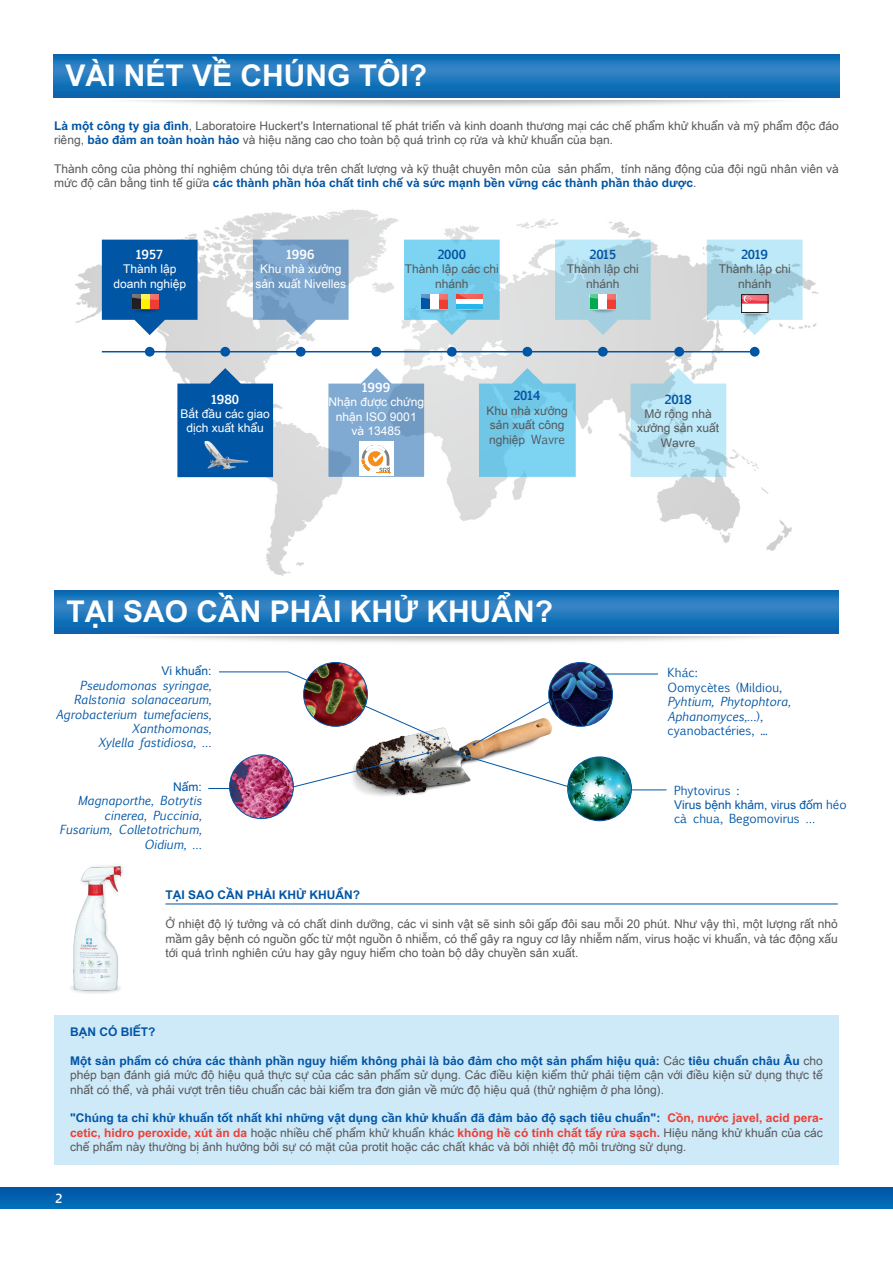
<style>
.page{position:relative;width:893px;height:1263px;background:#fff}
.page>*{position:absolute;margin:0;border:0;box-sizing:border-box;transform-origin:0 0}
.t1{font:700 30px "Arial Unicode MS";color:#fff}
.t2{font:12px/14.4px "Arial Unicode MS";color:#57585a;text-align:center}
.t3{font:italic 12px/14.4px "Euphemia UCAS";color:#0155a5;text-align:right}
.t4{font:12px/14.4px "Arial Unicode MS";color:#fff;text-align:center}
.t5{font:12px/14.4px "Euphemia UCAS";color:#0155a5}
.t6{font:12px "Arial Unicode MS";color:#0155a5}
.t7{font:700 12px "Arial Unicode MS";color:#0155a5}
.t8{font:700 12px "Euphemia UCAS";color:#0155a5}
.t9{font:700 12px "Euphemia UCAS";color:#fff}
.s1{font-weight:700;color:#0155a5}
.s2{font-family:"Euphemia UCAS"}
.s3{font-style:normal}
.s4{font-weight:700;color:#ee3e34}
</style>
<div class="page">
<div style="left:0;top:1188px;width:893px;height:21px;background:#0163af"></div>
<svg style="left:54px;top:590px;width:785px;height:44px;background:#1b74b9"></svg>
<svg style="left:54px;top:54px;width:786px;height:44px;background:#1b74b9"></svg>
<div style="left:54px;top:1015px;width:785px;height:149px;background:#cee9f8"></div>
<hr style="left:165px;top:903px;width:673px;height:1px;background:#0155a5">
<img style="left:75px;top:209px;width:744px;height:367px">
<svg style="left:253px;top:240px;width:96px;height:95px;background:#87abce"></svg>
<svg style="left:177px;top:368px;width:96px;height:109px;background:#226aae"></svg>
<svg style="left:479px;top:368px;width:97px;height:109px;background:#83cfea"></svg>
<svg style="left:631px;top:368px;width:95px;height:109px;background:#bce2f0"></svg>
<svg style="left:102px;top:240px;width:96px;height:95px;background:#286aa9"></svg>
<img style="left:201px;top:439px;width:49px;height:34px">
<svg style="left:328px;top:368px;width:96px;height:109px"></svg>
<svg style="left:404px;top:240px;width:96px;height:95px;background:#8ccee7"></svg>
<svg style="left:555px;top:240px;width:96px;height:95px;background:#afd2de"></svg>
<svg style="left:707px;top:240px;width:95px;height:95px;background:#bcdce9"></svg>
<div style="left:741px;top:294px;width:27px;height:19px;border:1px solid #231f20"></div>
<hr style="left:102px;top:351px;width:654px;height:1px;background:#0155a5">
<div style="left:145px;top:347px;width:10px;height:10px;background:#0155a5;border-radius:50%"></div>
<div style="left:296px;top:347px;width:10px;height:10px;background:#0155a5;border-radius:50%"></div>
<div style="left:522px;top:347px;width:10px;height:10px;background:#0155a5;border-radius:50%"></div>
<div style="left:674px;top:347px;width:10px;height:10px;background:#0155a5;border-radius:50%"></div>
<div style="left:220px;top:347px;width:10px;height:10px;background:#0155a5;border-radius:50%"></div>
<div style="left:447px;top:347px;width:10px;height:10px;background:#0155a5;border-radius:50%"></div>
<div style="left:371px;top:347px;width:10px;height:10px;background:#0155a5;border-radius:50%"></div>
<div style="left:598px;top:347px;width:10px;height:10px;background:#0155a5;border-radius:50%"></div>
<div style="left:750px;top:347px;width:10px;height:10px;background:#0155a5;border-radius:50%"></div>
<img style="left:358px;top:727px;width:169px;height:69px">
<svg style="left:219px;top:671px;width:220px;height:69px"></svg>
<svg style="left:208px;top:751px;width:222px;height:38px"></svg>
<svg style="left:473px;top:673px;width:185px;height:73px"></svg>
<svg style="left:457px;top:752px;width:210px;height:39px"></svg>
<img style="left:568px;top:757px;width:63px;height:64px;border-radius:32px">
<div style="left:567px;top:756px;width:65px;height:65px;border:1px solid #0155a5;border-radius:50%"></div>
<img style="left:304px;top:662px;width:63px;height:64px;border-radius:32px">
<div style="left:303px;top:662px;width:65px;height:65px;border:1px solid #0155a5;border-radius:50%"></div>
<img style="left:230px;top:755px;width:63px;height:64px;border-radius:32px">
<div style="left:229px;top:754px;width:65px;height:65px;border:1px solid #0155a5;border-radius:50%"></div>
<img style="left:549px;top:662px;width:63px;height:64px;border-radius:32px">
<div style="left:548px;top:662px;width:65px;height:65px;border:1px solid #0155a5;border-radius:50%"></div>
<img style="left:71px;top:865px;width:52px;height:129px">
<h1 class="t1" style="left:66px;top:53px;width:363px">VÀI NÉT VỀ CHÚNG TÔI?</h1>
<p class="t2" style="left:54px;top:118px;width:786px;text-align:left"><span class="s1">Là một công ty gia đình</span>, Laboratoire Huckert's International tế phát triển và kinh doanh thương mại các chế phẩm khử khuẩn và mỹ phẩm độc đáo riêng, <span class="s1">bảo đảm an toàn hoàn hảo</span> và hiệu năng cao cho toàn bộ quá trình cọ rửa và khử khuẩn của bạn.</p>
<p class="t2" style="left:54px;top:161px;width:786px;text-align:left">Thành công của phòng thí nghiệm chúng tôi dựa trên chất lượng và kỹ thuật chuyên môn của sản phẩm, tính năng động của đội ngũ nhân viên và mức độ cân bằng tinh tế giữa <span class="s1">các thành phần hóa chất tinh chế và sức mạnh bền vững các thành phần thảo dược</span>.</p>
<p class="t9" style="left:136px;top:245px;width:29px">1957</p>
<p class="t4" style="left:113px;top:262px;width:74px">Thành lập doanh nghiệp</p>
<p class="t9" style="left:287px;top:245px;width:30px">1996</p>
<p class="t4" style="left:255px;top:262px;width:92px">Khu nhà xưởng sản xuất Nivelles</p>
<p class="t8" style="left:437px;top:245px;width:30px">2000</p>
<p class="t2" style="left:405px;top:262px;width:96px">Thành lập các chi nhánh</p>
<p class="t8" style="left:590px;top:245px;width:28px">2015</p>
<p class="t2" style="left:567px;top:262px;width:74px">Thành lập chi nhánh</p>
<p class="t8" style="left:741px;top:245px;width:29px">2019</p>
<p class="t2" style="left:719px;top:262px;width:74px">Thành lập chi nhánh</p>
<p class="t9" style="left:211px;top:390px;width:29px">1980</p>
<p class="t4" style="left:181px;top:406px;width:91px">Bắt đầu các giao dịch xuất khẩu</p>
<p class="t9" style="left:362px;top:378px;width:30px">1999</p>
<p class="t4" style="left:328px;top:395px;width:97px">Nhận được chứng nhận ISO 9001 và 13485</p>
<p class="t8" style="left:513px;top:387px;width:29px">2014</p>
<p class="t2" style="left:486px;top:403px;width:83px;text-align:left">Khu nhà xưởng sản xuất công nghiệp <span class="s2">Wavre</span></p>
<h1 class="t1" style="left:67px;top:589px;width:488px">TẠI SAO CẦN PHẢI KHỬ KHUẨN?</h1>
<p class="t6" style="left:161px;top:662px;width:52px">Vi khuẩn:</p>
<p class="t3" style="left:56px;top:678px;width:157px">Pseudomonas syringae,<br>Ralstonia solanacearum,<br>Agrobacterium tumefaciens,<br>Xanthomonas,<br>Xylella fastidiosa, <span class="s3">…</span></p>
<p class="t6" style="left:173px;top:778px;width:30px">Nấm:</p>
<p class="t3" style="left:60px;top:794px;width:144px">Magnaporthe, Botrytis cinerea, Puccinia,<br>Fusarium, Colletotrichum,<br>Oidium, <span class="s3">…</span></p>
<p class="t8" style="left:664px;top:390px;width:29px">2018</p>
<p class="t2" style="left:637px;top:406px;width:84px">Mở rộng nhà xưởng sản xuất<br>Wavre</p>
<p class="t5" style="left:668px;top:666px;width:116px">Khác:<br>Oomycètes (Mildiou,</p>
<p class="t3" style="left:668px;top:694px;width:125px;text-align:left">Pyhtium, Phytophtora,<br>Aphanomyces,<span class="s3">…), cyanobactéries, ...</span></p>
<p class="t5" style="left:674px;top:783px;width:67px">Phytovirus :</p>
<p class="t6" style="left:674px;top:796px;width:174px">Virus bệnh khảm, virus đốm <span class="s2">héo</span></p>
<p class="t5" style="left:674px;top:812px;width:143px">cà chua, Begomovirus …</p>
<p class="t7" style="left:165px;top:886px;width:196px">TẠI SAO CẦN PHẢI KHỬ KHUẨN?</p>
<p class="t2" style="left:165px;top:916px;width:674px;text-align:justify">Ở nhiệt độ lý tưởng và có chất dinh dưỡng, các vi sinh vật sẽ sinh sôi gấp đôi sau mỗi 20 phút. Như vậy thì, một lượng rất nhỏ mầm gây bệnh có nguồn gốc từ một nguồn ô nhiễm, có thể gây ra nguy cơ lây nhiễm nấm, virus hoặc vi khuẩn, và tác động xấu tới quá trình nghiên cứu hay gây nguy hiểm cho toàn bộ dây chuyền sản xuất.</p>
<p class="t7" style="left:70px;top:1023px;width:87px">BẠN CÓ BIẾT?</p>
<p class="t2" style="left:70px;top:1053px;width:754px;text-align:justify"><span class="s1">Một sản phẩm có chứa các thành phần nguy hiểm không phải là bảo đảm cho một sản phẩm hiệu quả:</span> Các <span class="s1">tiêu chuẩn châu Âu</span> cho phép bạn đánh giá mức độ hiệu quả thực sự của các sản phẩm sử dụng. Các điều kiện kiểm thử phải tiệm cận với điều kiện sử dụng thực tế nhất có thể, và phải vượt trên tiêu chuẩn các bài kiểm tra đơn giản về mức độ hiệu quả (thử nghiệm ở pha lỏng).</p>
<p class="t2" style="left:70px;top:1111px;width:754px;text-align:justify"><span class="s1">"Chúng ta chỉ khử khuẩn tốt nhất khi những vật dụng cần khử khuẩn đã đảm bảo độ sạch tiêu chuẩn":</span> <span class="s4">Cồn, nước javel, acid pera&shy;cetic, hidro peroxide, xút ăn da</span> hoặc nhiều chế phẩm khử khuẩn khác <span class="s4">không hề có tính chất tẩy rửa sạch.</span> Hiệu năng khử khuẩn của các chế phẩm này thường bị ảnh hưởng bởi sự có mặt của protit hoặc các chất khác và bởi nhiệt độ môi trường sử dụng.</p>
<p class="t9" style="left:55px;top:1189px;width:8px">2</p>
</div>
